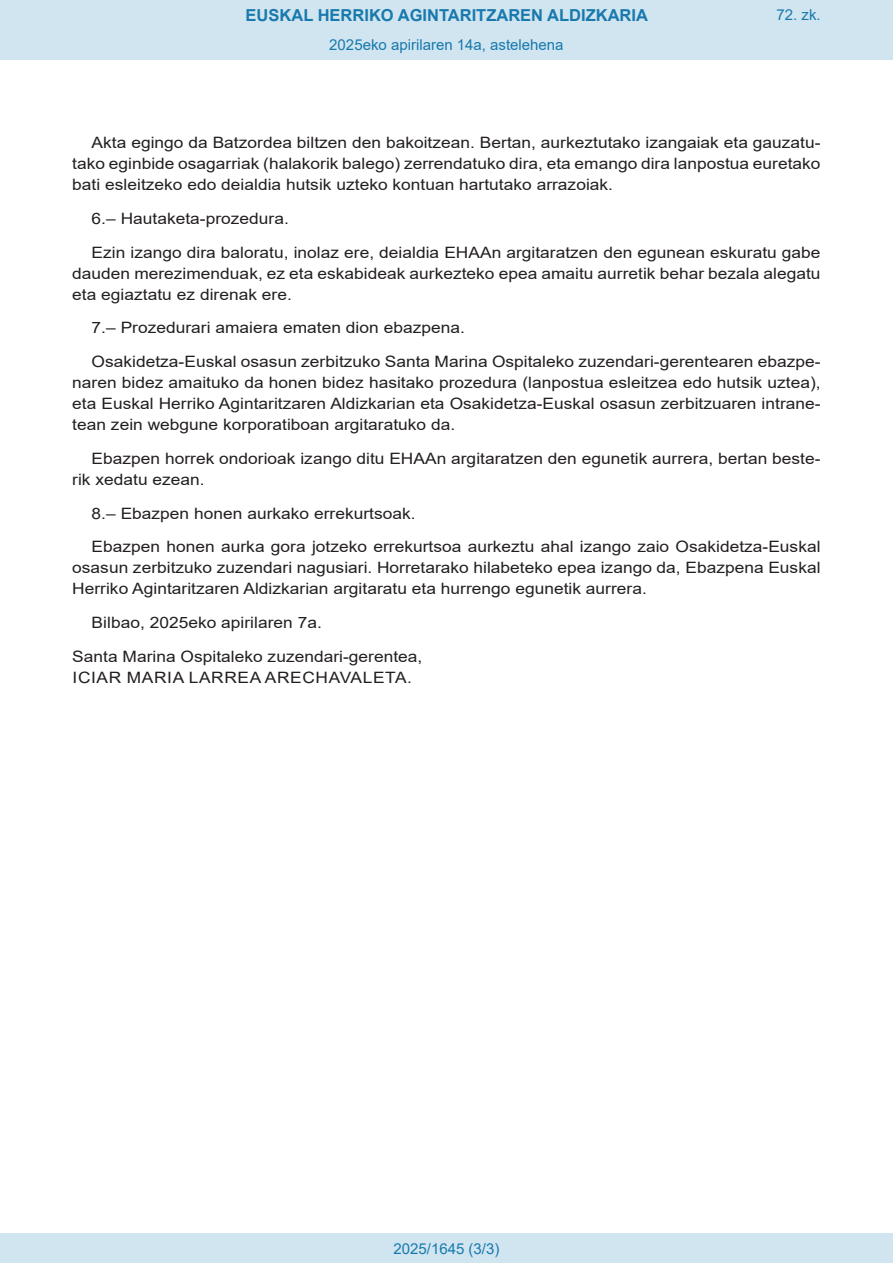
<style>
.page{position:relative;width:893px;height:1263px;background:#fff}
.page>*{position:absolute;margin:0;border:0;box-sizing:border-box;transform-origin:0 0}
.t1{font:700 16.5px "Arial";color:#1879ad}
.BOPVDetalle{font:15.6px/21px "Arial";color:#231f20;text-align:justify;scale:1.11 1}
.BOPVFirmaPuesto{font:15.6px "Arial";color:#231f20;scale:1.11 1}
.BOPVFirmaNombre{font:15.6px "Arial";letter-spacing:.035em;color:#231f20;scale:1.11 1}
.BOPVFirmaLugFec{font:15.6px "Arial";color:#231f20;scale:1.11 1}
.Paginacion_Centro{font:15px "Arial";color:#1879ad}
</style>
<div class="page">
<div style="left:0;top:0;width:893px;height:60px;background:#d0e5f0"></div>
<div style="left:0;top:1233px;width:893px;height:30px;background:#d0e5f0"></div>
<p class="t1" style="left:246px;top:3px;width:404px">EUSKAL HERRIKO AGINTARITZAREN ALDIZKARIA</p>
<p class="Paginacion_Centro" style="left:329px;top:35px;width:236px">2025eko apirilaren 14a, astelehena</p>
<p class="Paginacion_Centro" style="left:776px;top:5px;width:46px">72. zk.</p>
<p class="BOPVDetalle" style="left:72px;top:132px;width:676px;text-indent:19px">Akta egingo da Batzordea biltzen den bakoitzean. Bertan, aurkeztutako izangaiak eta gauzatu&shy;tako eginbide osagarriak (halakorik balego) zerrendatuko dira, eta emango dira lanpostua euretako bati esleitzeko edo deialdia hutsik uzteko kontuan hartutako arrazoiak.</p>
<p class="BOPVDetalle" style="left:92px;top:208px;width:179px">6.– Hautaketa-prozedura.</p>
<p class="BOPVDetalle" style="left:72px;top:242px;width:676px;text-indent:19px">Ezin izango dira baloratu, inolaz ere, deialdia EHAAn argitaratzen den egunean eskuratu gabe dauden merezimenduak, ez eta eskabideak aurkezteko epea amaitu aurretik behar bezala alegatu eta egiaztatu ez direnak ere.</p>
<p class="BOPVDetalle" style="left:92px;top:317px;width:338px">7.– Prozedurari amaiera ematen dion ebazpena.</p>
<p class="BOPVDetalle" style="left:72px;top:351px;width:676px;text-indent:19px">Osakidetza-Euskal osasun zerbitzuko Santa Marina Ospitaleko zuzendari-gerentearen ebazpe&shy;naren bidez amaituko da honen bidez hasitako prozedura (lanpostua esleitzea edo hutsik uztea), eta Euskal Herriko Agintaritzaren Aldizkarian eta Osakidetza-Euskal osasun zerbitzuaren intrane&shy;tean zein webgune korporatiboan argitaratuko da.</p>
<p class="BOPVDetalle" style="left:72px;top:448px;width:676px;text-indent:19px">Ebazpen horrek ondorioak izango ditu EHAAn argitaratzen den egunetik aurrera, bertan beste&shy;rik xedatu ezean.</p>
<p class="BOPVDetalle" style="left:92px;top:503px;width:293px">8.– Ebazpen honen aurkako errekurtsoak.</p>
<p class="BOPVDetalle" style="left:72px;top:536px;width:676px;text-indent:19px">Ebazpen honen aurka gora jotzeko errekurtsoa aurkeztu ahal izango zaio Osakidetza-Euskal osasun zerbitzuko zuzendari nagusiari. Horretarako hilabeteko epea izango da, Ebazpena Euskal Herriko Agintaritzaren Aldizkarian argitaratu eta hurrengo egunetik aurrera.</p>
<p class="BOPVFirmaLugFec" style="left:92px;top:612px;width:209px">Bilbao, 2025eko apirilaren 7a.</p>
<p class="BOPVFirmaPuesto" style="left:72px;top:646px;width:317px">Santa Marina Ospitaleko zuzendari-gerentea,</p>
<p class="BOPVFirmaNombre" style="left:73px;top:667px;width:307px">ICIAR MARIA LARREA ARECHAVALETA.</p>
<p class="Paginacion_Centro" style="left:393px;top:1238px;width:107px">2025/1645 (3/3)</p>
</div>
